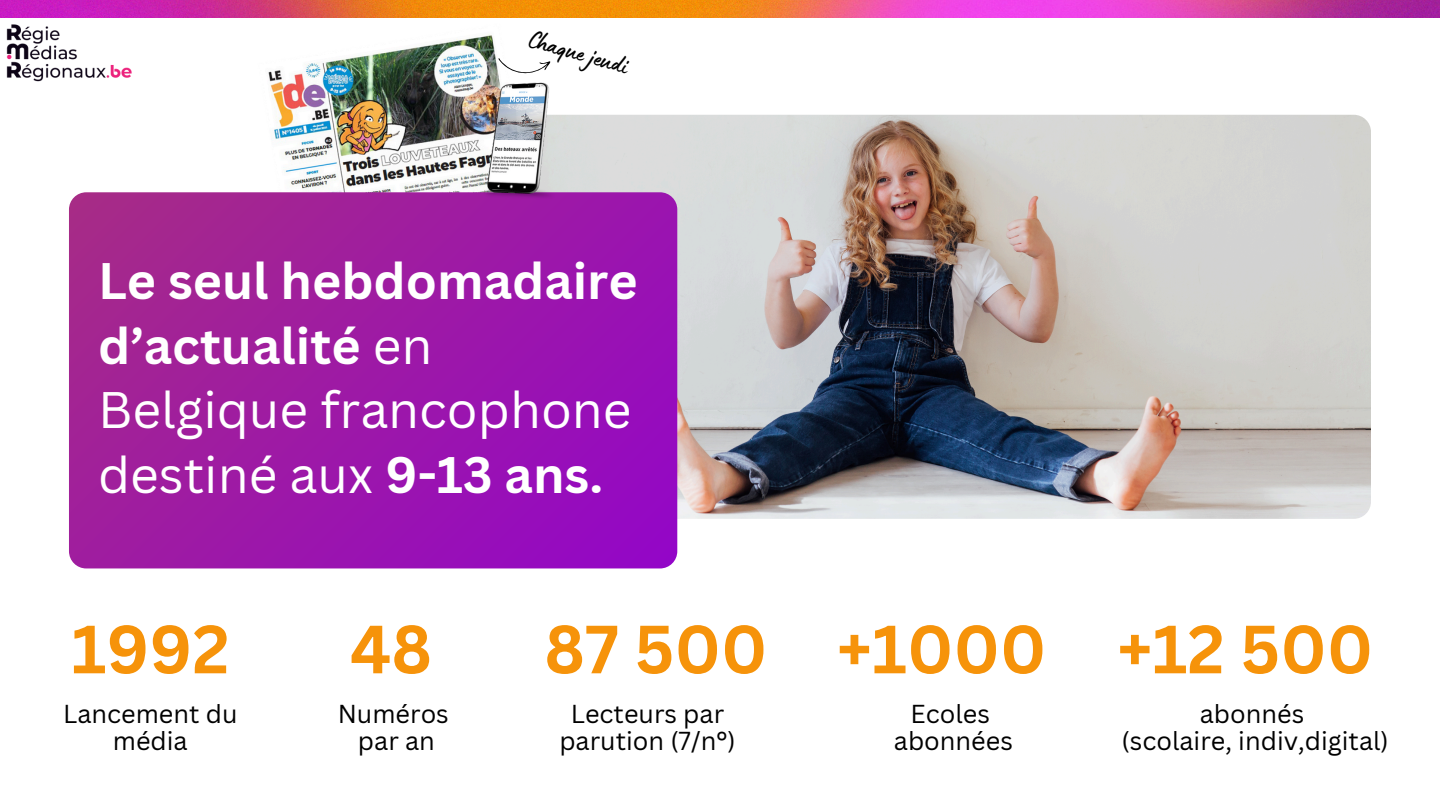
<style>
.page{position:relative;width:1440px;height:810px;background:#fff}
.page>*{position:absolute;margin:0;border:0;box-sizing:border-box;transform-origin:0 0}
.t1{font:700 66.6px "Canva Sans";color:#f6930a}
.t2{font:700 50px/64.5px "Canva Sans";color:#fff}
.t3{font:26.1px "Lumios Marker";color:#000}
.t4{font:25.3px/27px "Canva Sans";color:#000;text-align:center}
.s1{font-weight:400}
</style>
<div class="page">
<img style="left:447px;top:115px;width:924px;height:404px;border-radius:17px">
<img style="left:250px;top:17px;width:307px;height:175px">
<div style="left:69px;top:192px;width:608px;height:376px;background:linear-gradient(to right,#a32592,#970dbc);border-radius:17px"></div>
<img style="left:0;top:0;width:1440px;height:17px">
<img style="left:6px;top:24px;width:126px;height:57px">
<img style="left:465px;top:57px;width:112px;height:149px">
<h1 class="t3" style="left:532px;top:30px;width:104px;rotate:16deg">Chaque jeudi</h1>
<p class="t2" style="left:98px;top:248px;width:541px">Le seul hebdomadaire d’actualité <span class="s1">en<br>Belgique francophone destiné aux</span> 9-13 ans.</p>
<p class="t1" style="left:71px;top:602px;width:160px">1992</p>
<p class="t1" style="left:350px;top:602px;width:84px">48</p>
<p class="t1" style="left:544px;top:602px;width:225px">87 500</p>
<p class="t1" style="left:837px;top:602px;width:211px">+1000</p>
<p class="t1" style="left:1117px;top:602px;width:257px">+12 500</p>
<h2 class="t4" style="left:63px;top:700px;width:176px">Lancement du média</h2>
<h1 class="t4" style="left:338px;top:700px;width:113px">Numéros</h1>
<p class="t4" style="left:559px;top:700px;width:178px">Lecteurs par parution (7/n°)</p>
<p class="t4" style="left:911px;top:700px;width:81px">Ecoles</p>
<h1 class="t4" style="left:1200px;top:700px;width:106px">abonnés</h1>
<p class="t4" style="left:1122px;top:727px;width:269px">(scolaire, indiv,digital)</p>
<p class="t4" style="left:894px;top:727px;width:120px">abonnées</p>
<p class="t4" style="left:358px;top:727px;width:78px">par an</p>
</div>
